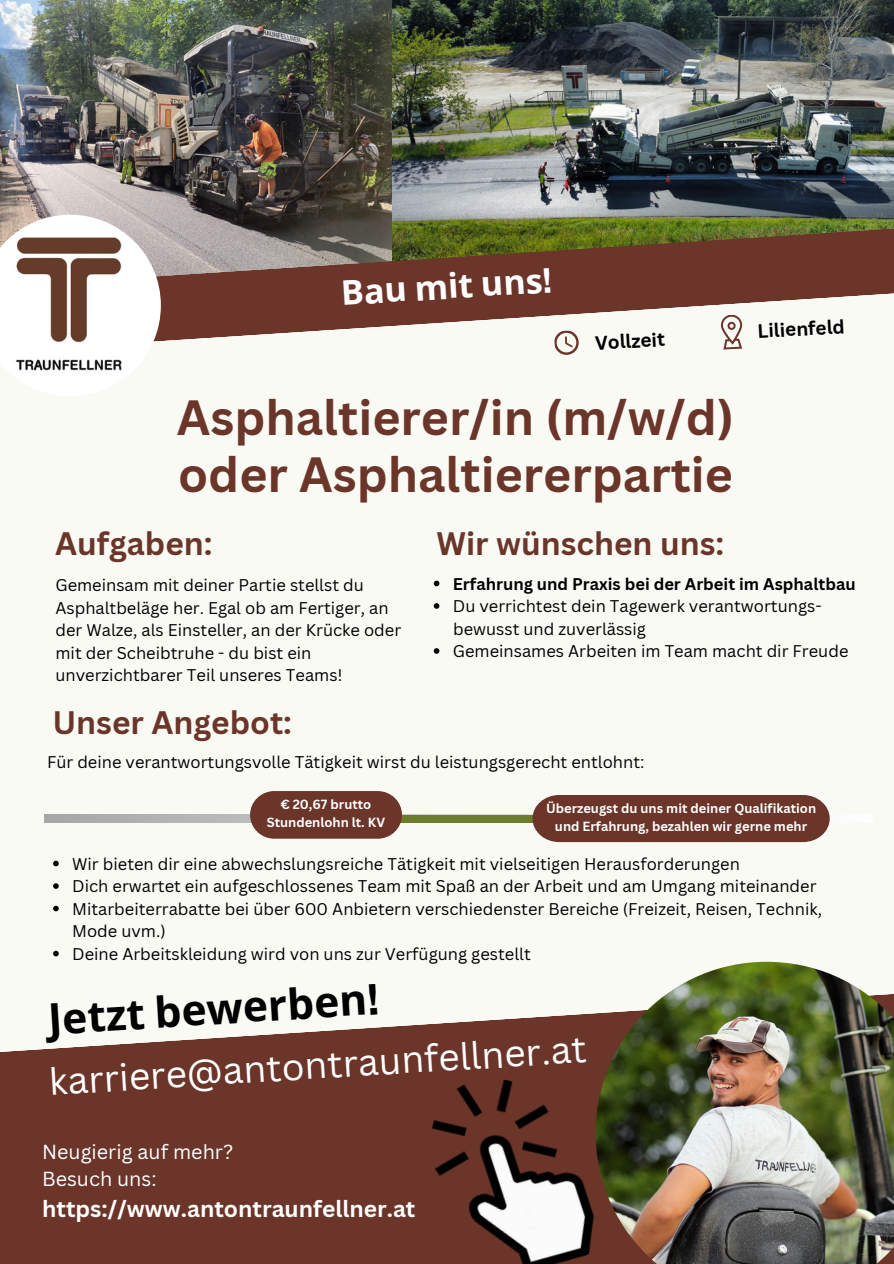
<style>
.page{position:relative;width:894px;height:1264px;background:#fff}
.page>*{position:absolute;margin:0;border:0;box-sizing:border-box;transform-origin:0 0}
.t1{font:700 48.15px/56.2px "Canva Sans";color:#6b3529}
.t2{font:700 42.45px "Noto Sans";color:#000}
.t3{font:37.05px "Canva Sans";color:#fff}
.t4{font:700 34.05px "Noto Sans";color:#fff}
.t5{font:700 31.65px "Canva Sans";color:#6b3529}
.t6{font:700 22.8px "Canva Sans";color:#fff}
.t7{font:19.8px/27px "Canva Sans";color:#fff}
.t8{font:700 18.9px "Canva Sans";color:#000}
.t9{font:16.5px/22.5px "Canva Sans";color:#000}
.t10{font:700 16.5px "Canva Sans";color:#000}
.t11{font:700 12.9px/18px "Canva Sans";color:#fff;text-align:center}
.s1{font-family:"Swissra"}
</style>
<div class="page">
<div style="left:0;top:0;width:893px;height:1263px;background:#fafaf5"></div>
<img style="left:391px;top:0;width:502px;height:226px">
<img style="left:0;top:0;width:391px;height:226px">
<svg style="left:161px;top:226px;width:732px;height:115px;fill:#6b3529"></svg>
<img style="left:0;top:215px;width:161px;height:156px">
<svg style="left:0;top:1013px;width:595px;height:250px;background:#7a493e"></svg>
<img style="left:595px;top:961px;width:298px;height:302px">
<img style="left:405px;top:1066px;width:218px;height:197px">
<svg style="left:44px;top:814px;width:786px;height:8px;background:#b0b0b0"></svg>
<div style="left:259px;top:814px;width:315px;height:8px;background:#6d7c29"></div>
<svg style="left:250px;top:791px;width:152px;height:47px;background:#744236"></svg>
<div style="left:532px;top:795px;width:297px;height:47px;background:#6b3529"></div>
<svg style="left:720px;top:314px;width:23px;height:36px"></svg>
<svg style="left:553px;top:330px;width:26px;height:25px"></svg>
<svg style="left:433px;top:580px;width:6px;height:6px"></svg>
<svg style="left:433px;top:603px;width:6px;height:5px"></svg>
<svg style="left:433px;top:648px;width:6px;height:5px"></svg>
<svg style="left:53px;top:860px;width:6px;height:6px"></svg>
<svg style="left:53px;top:883px;width:6px;height:5px"></svg>
<svg style="left:53px;top:905px;width:6px;height:6px"></svg>
<svg style="left:53px;top:950px;width:6px;height:6px"></svg>
<h1 class="t4" style="left:339px;top:269px;width:213px;rotate:-4deg">Bau mit uns<span class="s1">!</span></h1>
<p class="t8" style="left:594px;top:329px;width:71px;rotate:-3deg">Vollzeit</p>
<h4 class="t1" style="left:177px;top:388px;width:558px">Asphaltierer/in (m/w/d) oder Asphaltiererpartie</h4>
<h4 class="t8" style="left:756px;top:318px;width:89px;rotate:-3deg">Lilienfeld</h4>
<p class="t5" style="left:55px;top:521px;width:159px">Aufgaben:</p>
<p class="t9" style="left:55px;top:573px;width:310px">Gemeinsam mit deiner Partie stellst du</p>
<p class="t9" style="left:55px;top:596px;width:347px">Asphaltbeläge her. Egal ob am Fertiger, an der Walze, als Einsteller, an der Krücke oder mit der Scheibtruhe - du bist ein unverzichtbarer Teil unseres Teams!</p>
<p class="t5" style="left:52px;top:699px;width:241px">Unser Angebot:</p>
<h4 class="t5" style="left:436px;top:521px;width:289px">Wir wünschen uns:</h4>
<p class="t10" style="left:452px;top:572px;width:404px">Erfahrung und Praxis bei der Arbeit im Asphaltbau</p>
<p class="t9" style="left:452px;top:594px;width:370px">Du verrichtest dein Tagewerk verantwortungs-</p>
<p class="t9" style="left:453px;top:617px;width:194px">bewusst und zuverlässig</p>
<p class="t9" style="left:452px;top:639px;width:397px">Gemeinsames Arbeiten im Team macht dir Freude</p>
<h2 class="t9" style="left:47px;top:749px;width:598px">Für deine verantwortungsvolle Tätigkeit wirst du leistungsgerecht entlohnt:</h2>
<h6 class="t11" style="left:280px;top:795px;width:92px">€ 20,67 brutto</h6>
<p class="t11" style="left:267px;top:813px;width:120px">Stundenlohn lt. KV</p>
<h6 class="t11" style="left:546px;top:799px;width:271px">Überzeugst du uns mit deiner Qualifikation und Erfahrung, bezahlen wir gerne mehr</h6>
<p class="t9" style="left:72px;top:852px;width:669px">Wir bieten dir eine abwechslungsreiche Tätigkeit mit vielseitigen Herausforderungen</p>
<p class="t9" style="left:72px;top:874px;width:745px">Dich erwartet ein aufgeschlossenes Team mit Spaß an der Arbeit und am Umgang miteinander</p>
<p class="t9" style="left:72px;top:897px;width:751px">Mitarbeiterrabatte bei über 600 Anbietern verschiedenster Bereiche (Freizeit, Reisen, Technik,<br>Mode uvm.)</p>
<p class="t9" style="left:72px;top:942px;width:460px">Deine Arbeitskleidung wird von uns zur Verfügung gestellt</p>
<p class="t2" style="left:46px;top:990px;width:332px;rotate:-4deg">Jetzt bewerben<span class="s1">!</span></p>
<p class="t3" style="left:48px;top:1052px;width:539px;rotate:-3deg">karriere@antontraunfellner.at</p>
<h3 class="t7" style="left:42px;top:1137px;width:193px">Neugierig auf mehr?<br>Besuch uns:</h3>
<h3 class="t6" style="left:42px;top:1192px;width:375px">https://www.antontraunfellner.at</h3>
</div>
